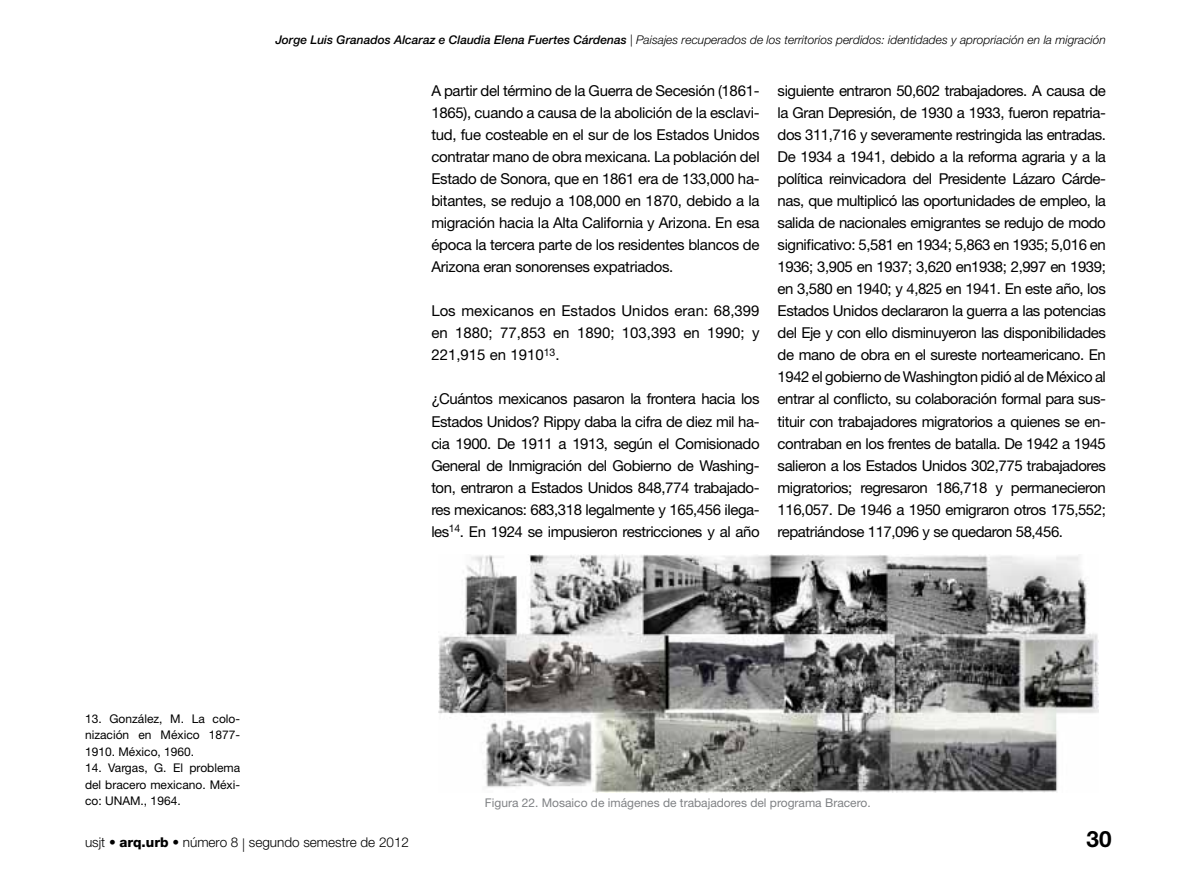
<style>
.page{position:relative;width:1191px;height:893px;background:#fff}
.page>*{position:absolute;margin:0;border:0;box-sizing:border-box;transform-origin:0 0}
.t1{font:700 22.5px "Helvetica Neue LT Std";color:#000}
.t2{font:15px/22px "Helvetica Neue LT Std";letter-spacing:-.03em;color:#000;text-align:justify}
.t3{font:300 13.5px "Helvetica Neue LT Std";color:#000}
.t4{font:italic 300 12px "Helvetica Neue LT Std";color:#000}
.t5{font:12px/16.5px "Helvetica Neue LT Std";color:#000;text-align:justify}
.t6{font:12px "Helvetica Neue LT Std";color:#808285}
.s1{font-weight:500}
.s2{font-weight:800}
</style>
<div class="page">
<img style="left:439px;top:554px;width:659px;height:238px">
<p class="t4" style="left:275px;top:33px;width:832px"><span class="s1">Jorge Luis Granados Alcaraz e Claudia Elena Fuertes Cárdenas</span> | Paisajes recuperados de los territorios perdidos: identidades y apropriación en la migración</p>
<p class="t2" style="left:431px;top:79px;width:330px">A partir del término de la Guerra de Secesión (1861- 1865), cuando a causa de la abolición de la esclavi&shy;tud, fue costeable en el sur de los Estados Unidos contratar mano de obra mexicana. La población del Estado de Sonora, que en 1861 era de 133,000 ha&shy;bitantes, se redujo a 108,000 en 1870, debido a la migración hacia la Alta California y Arizona. En esa época la tercera parte de los residentes blancos de Arizona eran sonorenses expatriados.</p>
<p class="t2" style="left:431px;top:300px;width:330px">Los mexicanos en Estados Unidos eran: 68,399 en 1880; 77,853 en 1890; 103,393 en 1990; y 221,915 en 1910<sup>13</sup>.</p>
<p class="t2" style="left:431px;top:388px;width:330px">¿Cuántos mexicanos pasaron la frontera hacia los Estados Unidos? Rippy daba la cifra de diez mil ha&shy;cia 1900. De 1911 a 1913, según el Comisionado General de Inmigración del Gobierno de Washing&shy;ton, entraron a Estados Unidos 848,774 trabajado&shy;res mexicanos: 683,318 legalmente y 165,456 ilega&shy;les<sup>14</sup>. En 1924 se impusieron restricciones y al año</p>
<p class="t2" style="left:777px;top:79px;width:330px">siguiente entraron 50,602 trabajadores. A causa de la Gran Depresión, de 1930 a 1933, fueron repatria&shy;dos 311,716 y severamente restringida las entradas.<br>De 1934 a 1941, debido a la reforma agraria y a la política reinvicadora del Presidente Lázaro Cárde&shy;nas, que multiplicó las oportunidades de empleo, la salida de nacionales emigrantes se redujo de modo significativo: 5,581 en 1934; 5,863 en 1935; 5,016 en 1936; 3,905 en 1937; 3,620 en1938; 2,997 en 1939; en 3,580 en 1940; y 4,825 en 1941. En este año, los Estados Unidos declararon la guerra a las potencias del Eje y con ello disminuyeron las disponibilidades de mano de obra en el sureste norteamericano. En 1942 el gobierno de Washington pidió al de México al entrar al conflicto, su colaboración formal para sus&shy;tituir con trabajadores migratorios a quienes se en&shy;contraban en los frentes de batalla. De 1942 a 1945 salieron a los Estados Unidos 302,775 trabajadores migratorios; regresaron 186,718 y permanecieron 116,057. De 1946 a 1950 emigraron otros 175,552; repatriándose 117,096 y se quedaron 58,456.</p>
<p class="t5" style="left:85px;top:710px;width:157px">13. González, M. La colo&shy;nización en México 1877- 1910. México, 1960.</p>
<p class="t5" style="left:85px;top:760px;width:157px">14. Vargas, G. El problema del bracero mexicano. Méxi&shy;co: UNAM., 1964.</p>
<p class="t3" style="left:85px;top:834px;width:325px">usjt • <span class="s2">arq.urb</span> • número 8 | segundo semestre de 2012</p>
<p class="t6" style="left:485px;top:796px;width:387px">Figura 22. Mosaico de imágenes de trabajadores del programa Bracero.</p>
<h1 class="t1" style="left:1086px;top:825px;width:27px">30</h1>
</div>
